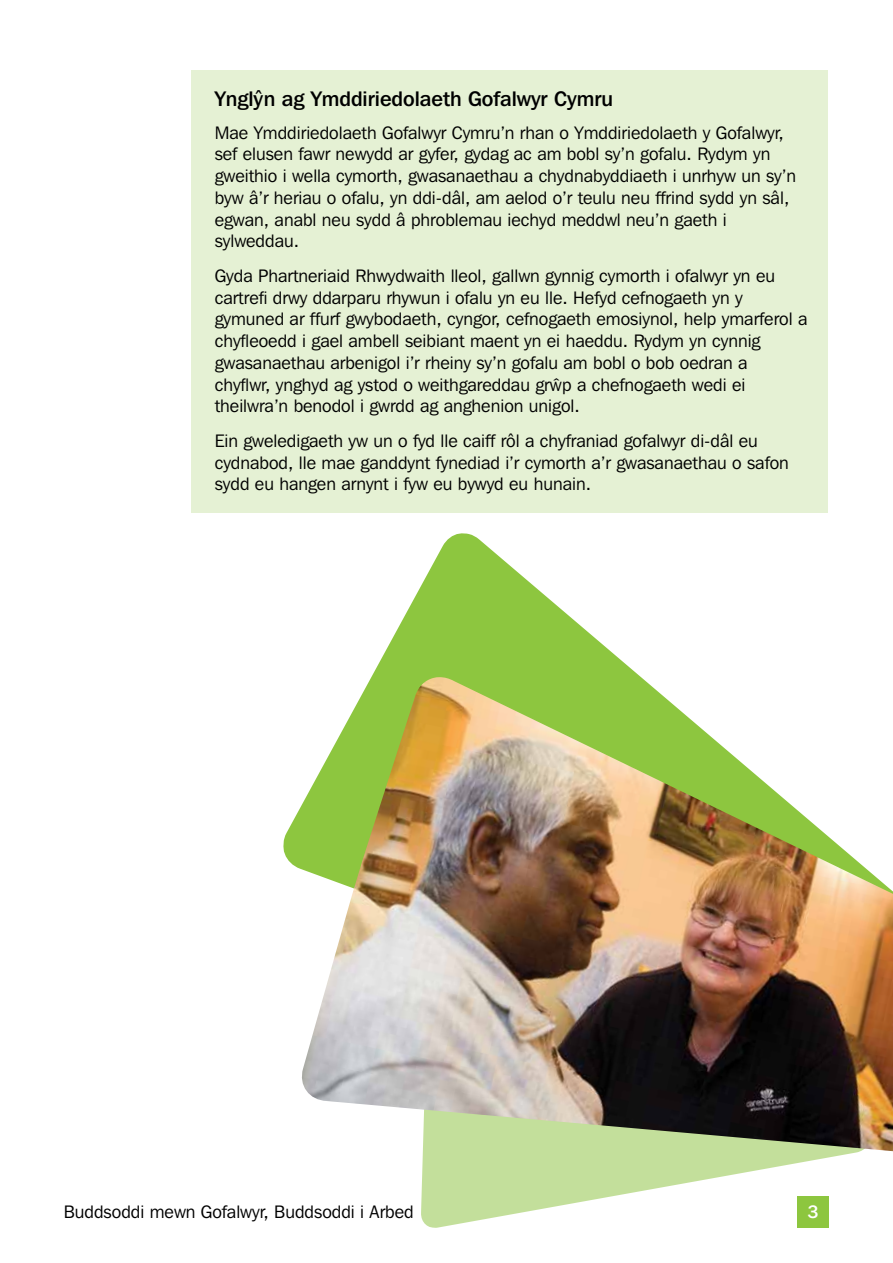
<style>
.page{position:relative;width:893px;height:1263px;background:#fff}
.page>*{position:absolute;margin:0;border:0;box-sizing:border-box;transform-origin:0 0}
.t1{font:500 21px "Franklin Gothic IT Cby BT";color:#000}
.t2{font:18px/21.8px "Franklin Gothic IT Cby BT";color:#000}
.t3{font:500 18px "Franklin Gothic IT Cby BT";color:#fff}
.s1{font-family:"ITC Franklin Gothic Std"}
</style>
<div class="page">
<div style="left:191px;top:70px;width:637px;height:442px;background:#e5f1d4"></div>
<svg style="left:283px;top:533px;width:358px;height:335px"></svg>
<svg style="left:421px;top:1151px;width:440px;height:77px;fill:#c3df9b"></svg>
<img style="left:298px;top:677px;width:595px;height:474px">
<p class="t1" style="left:215px;top:86px;width:400px">Ynglyˆn ag Ymddiriedolaeth Gofalwyr Cymru</p>
<p class="t2" style="left:215px;top:121px;width:583px">Mae Ymddiriedolaeth Gofalwyr Cymru’n rhan o Ymddiriedolaeth y Gofalwyr, sef elusen fawr newydd ar gyfer, gydag ac am bobl sy’n gofalu. Rydym yn gweithio i wella cymorth, gwasanaethau a chydnabyddiaeth i unrhyw un sy’n byw â’r heriau o ofalu, yn ddi-dâl, am aelod o’r teulu neu ffrind sydd yn sâl, egwan, anabl neu sydd â phroblemau iechyd meddwl neu’n gaeth i sylweddau.</p>
<p class="t2" style="left:215px;top:264px;width:594px">Gyda Phartneriaid Rhwydwaith lleol, gallwn gynnig cymorth i ofalwyr yn eu cartrefi drwy ddarparu rhywun i ofalu yn eu lle. Hefyd cefnogaeth yn y gymuned ar ffurf gwybodaeth, cyngor, cefnogaeth emosiynol, help ymarferol a chyfleoedd i gael ambell seibiant maent yn ei haeddu. Rydym yn cynnig gwasanaethau arbenigol i’r rheiny sy’n gofalu am bobl o bob oedran a chyflwr, ynghyd ag ystod o weithgareddau grw<span class="s1">ˆ</span>p a chefnogaeth wedi ei theilwra’n benodol i gwrdd ag anghenion unigol.</p>
<p class="t2" style="left:215px;top:429px;width:576px">Ein gweledigaeth yw un o fyd lle caiff rôl a chyfraniad gofalwyr di-dâl eu cydnabod, lle mae ganddynt fynediad i’r cymorth a’r gwasanaethau o safon sydd eu hangen arnynt i fyw eu bywyd eu hunain.</p>
<p class="t2" style="left:64px;top:1200px;width:351px">Buddsoddi mewn Gofalwyr, Buddsoddi i Arbed</p>
<p class="t3" style="left:808px;top:1200px;width:12px">3</p>
</div>
